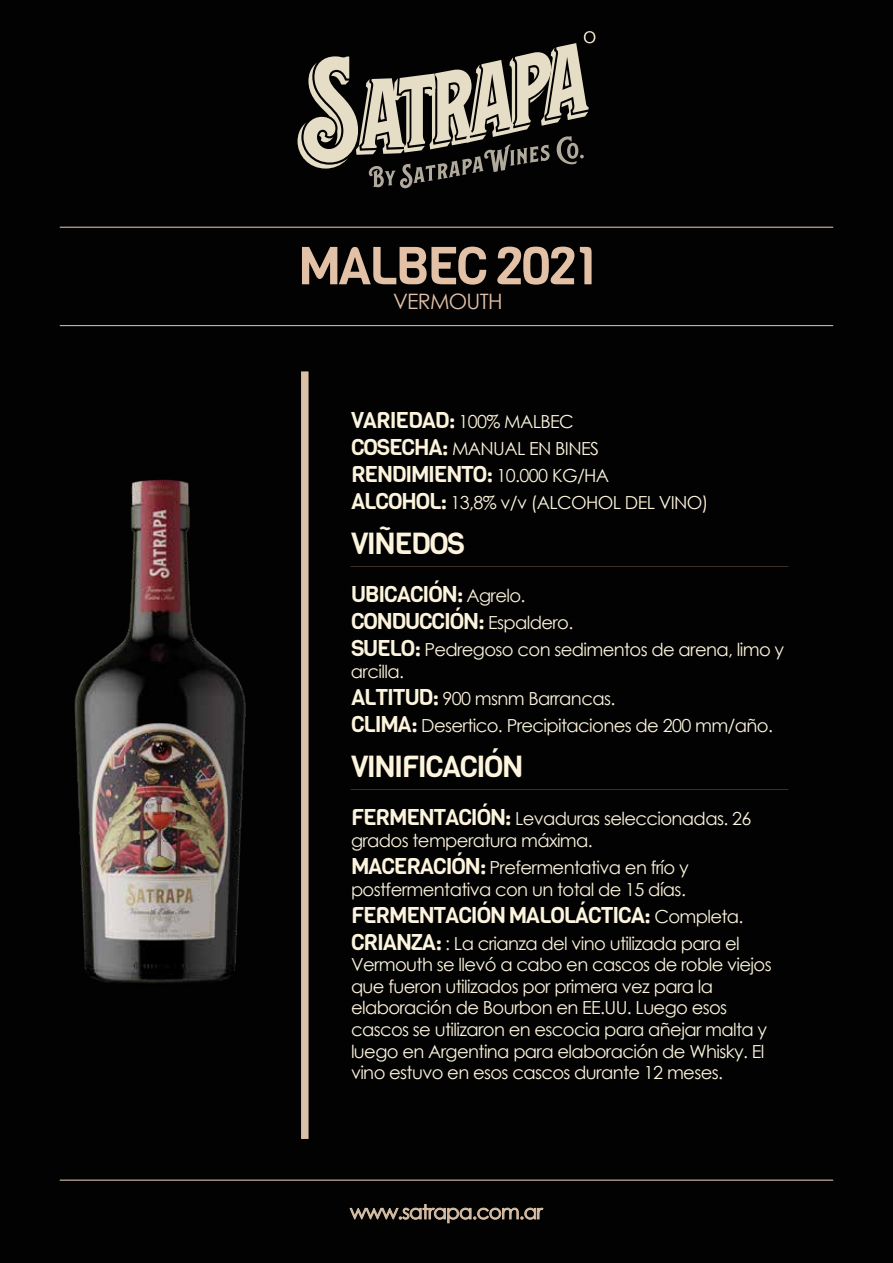
<style>
.page{position:relative;width:893px;height:1263px;background:#020202}
.page>*{position:absolute;margin:0;border:0;box-sizing:border-box;transform-origin:0 0}
.t1{font:52.5px "Viga";letter-spacing:-.05em;color:#e2c1a6}
.t2{font:30px "Viga";letter-spacing:-.05em;color:#fcf4dc}
.t3{font:22.5px/27px "Viga";letter-spacing:-.05em;color:#fcf4dc}
.t4{font:21.3px "Century Gothic";letter-spacing:-.035em;color:#e2c1a6}
.t5{font:19.8px "Century Gothic";letter-spacing:-.035em;color:#d9c1a7}
.t6{font:18px/21.6px "Century Gothic";letter-spacing:-.035em;color:#fcf4dc}
.s1{font-family:"Viga";font-size:22.5px}
.s2{font-family:"Century Gothic";font-size:18px}
</style>
<div class="page">
<svg style="left:298px;top:31px;width:297px;height:158px"></svg>
<hr style="left:60px;top:227px;width:773px;height:1px;background:#d9c1a7">
<hr style="left:60px;top:325px;width:773px;height:1px;background:#d9c1a7">
<div style="left:301px;top:371px;width:8px;height:768px;background:#d9c1a7"></div>
<hr style="left:60px;top:1180px;width:773px;height:1px;background:#d9c1a7">
<svg style="left:349px;top:1204px;width:195px;height:19px"></svg>
<img style="left:74px;top:455px;width:228px;height:547px">
<h1 class="t1" style="left:298px;top:231px;width:301px">MALBEC 2021</h1>
<p class="t4" style="left:393px;top:287px;width:111px">VERMOUTH</p>
<p class="t6" style="left:351px;top:407px;width:250px;line-height:27px"><span class="s1">VARIEDAD:</span> 100% MALBEC<br><span class="s1">COSECHA:</span> MANUAL EN BINES</p>
<p class="t3" style="left:351px;top:460px;width:260px">RENDIMIENTO: <span class="s2">10.000 KG/HA</span></p>
<p class="t6" style="left:351px;top:491px;width:359px"><span class="s1">ALCOHOL:</span> 13,8% v/v (ALCOHOL DEL VINO)</p>
<h2 class="t2" style="left:351px;top:523px;width:115px">VIÑEDOS</h2>
<p class="t3" style="left:351px;top:581px;width:224px">UBICACIÓN: <span class="s2">Agrelo.<br></span>CONDUCCIÓN: <span class="s2">Espaldero.</span></p>
<p class="t6" style="left:351px;top:639px;width:435px"><span class="s1">SUELO:</span> Pedregoso con sedimentos de arena, limo y arcilla.</p>
<p class="t6" style="left:351px;top:684px;width:423px;line-height:27px"><span class="s1">ALTITUD:</span> 900 msnm Barrancas.<br><span class="s1">CLIMA:</span> Desertico. Precipitaciones de 200 mm/año.</p>
<h2 class="t2" style="left:351px;top:746px;width:174px">VINIFICACIÓN</h2>
<p class="t6" style="left:351px;top:808px;width:402px"><span class="s1">FERMENTACIÓN:</span> Levaduras seleccionadas. 26 grados temperatura máxima.</p>
<p class="t6" style="left:351px;top:856px;width:339px"><span class="s1">MACERACIÓN:</span> Prefermentativa en frío y postfermentativa con un total de 15 días.</p>
<p class="t3" style="left:351px;top:901px;width:394px">FERMENTACIÓN MALOLÁCTICA: <span class="s2">Completa.</span></p>
<p class="t6" style="left:351px;top:932px;width:422px"><span class="s1">CRIANZA:</span> : La crianza del vino utilizada para el Vermouth se llevó a cabo en cascos de roble viejos que fueron utilizados por primera vez para la elaboración de Bourbon en EE.UU. Luego esos cascos se utilizaron en escocia para añejar malta y luego en Argentina para elaboración de Whisky. El vino estuvo en esos cascos durante 12 meses.</p>
<p class="t5" style="left:350px;top:1198px;width:194px">www.satrapa.com.ar</p>
</div>
